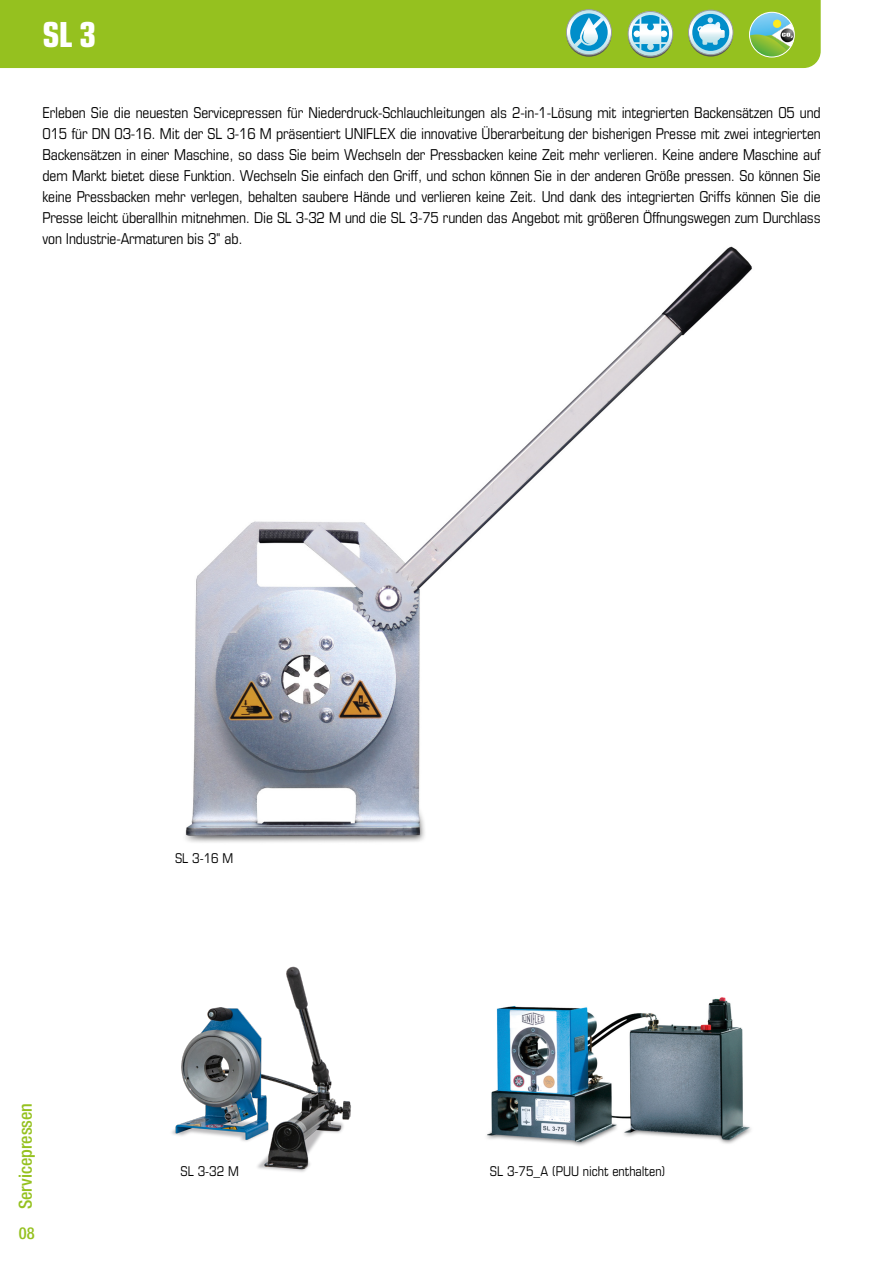
<style>
.page{position:relative;width:893px;height:1263px;background:#fff}
.page>*{position:absolute;margin:0;border:0;box-sizing:border-box;transform-origin:0 0}
.t1{font:700 condensed 34.5px "Eurostile LT Std";color:#fff}
.t2{font:500 condensed 18px "Helvetica Neue LT Pro";color:#95c11f}
.t3{font:500 condensed 16.5px "Helvetica Neue LT Pro";color:#95c11f}
.t4{font:condensed 15px/21px "Eurostile LT Std";letter-spacing:-.01em;color:#000;text-align:justify}
.t5{font:condensed 13.5px "Eurostile LT Std";color:#000}
</style>
<div class="page">
<div style="left:0;top:0;width:821px;height:68px;background:#95c11f"></div>
<img style="left:185px;top:246px;width:567px;height:597px">
<img style="left:172px;top:966px;width:179px;height:206px">
<svg style="left:566px;top:10px;width:45px;height:45px;background:#79bdb9"></svg>
<div style="left:566px;top:9px;width:46px;height:46px;border:1px solid #9d9d9c;border-radius:50%"></div>
<img style="left:749px;top:12px;width:45px;height:45px;border-radius:22px">
<div style="left:749px;top:12px;width:46px;height:45px;border:1px solid #fff;border-radius:50%"></div>
<svg style="left:628px;top:11px;width:47px;height:47px"></svg>
<div style="left:628px;top:11px;width:45px;height:46px;border:1px solid #9d9d9c;border-radius:50%"></div>
<svg style="left:688px;top:10px;width:45px;height:45px;background:#81c0b7"></svg>
<div style="left:688px;top:10px;width:45px;height:45px;border:1px solid #9d9d9c;border-radius:50%"></div>
<img style="left:486px;top:997px;width:265px;height:149px">
<h1 class="t1" style="left:43px;top:14px;width:56px">SL 3</h1>
<p class="t4" style="left:43px;top:101px;width:780px">Erleben Sie die neuesten Servicepressen für Niederdruck-Schlauchleitungen als 2-in-1-Lösung mit integrierten Backensätzen 05 und 015 für DN 03-16. Mit der SL 3-16 M präsentiert UNIFLEX die innovative Überarbeitung der bisherigen Presse mit zwei integrierten Backensätzen in einer Maschine, so dass Sie beim Wechseln der Pressbacken keine Zeit mehr verlieren. Keine andere Maschine auf dem Markt bietet diese Funktion. Wechseln Sie einfach den Griff, und schon können Sie in der anderen Größe pressen. So können Sie keine Pressbacken mehr verlegen, behalten saubere Hände und verlieren keine Zeit. Und dank des integrierten Griffs können Sie die Presse leicht überallhin mitnehmen. Die SL 3-32 M und die SL 3-75 runden das Angebot mit größeren Öffnungswegen zum Durchlass von Industrie-Armaturen bis 3" ab.</p>
<p class="t2" style="left:15px;top:1209px;width:108px;rotate:-90deg">Servicepressen</p>
<p class="t3" style="left:19px;top:1223px;width:17px">08</p>
<p class="t5" style="left:175px;top:850px;width:60px">SL 3-16 M</p>
<p class="t5" style="left:181px;top:1163px;width:60px">SL 3-32 M</p>
<p class="t5" style="left:490px;top:1163px;width:177px">SL 3-75_A (PUU nicht enthalten)</p>
</div>
